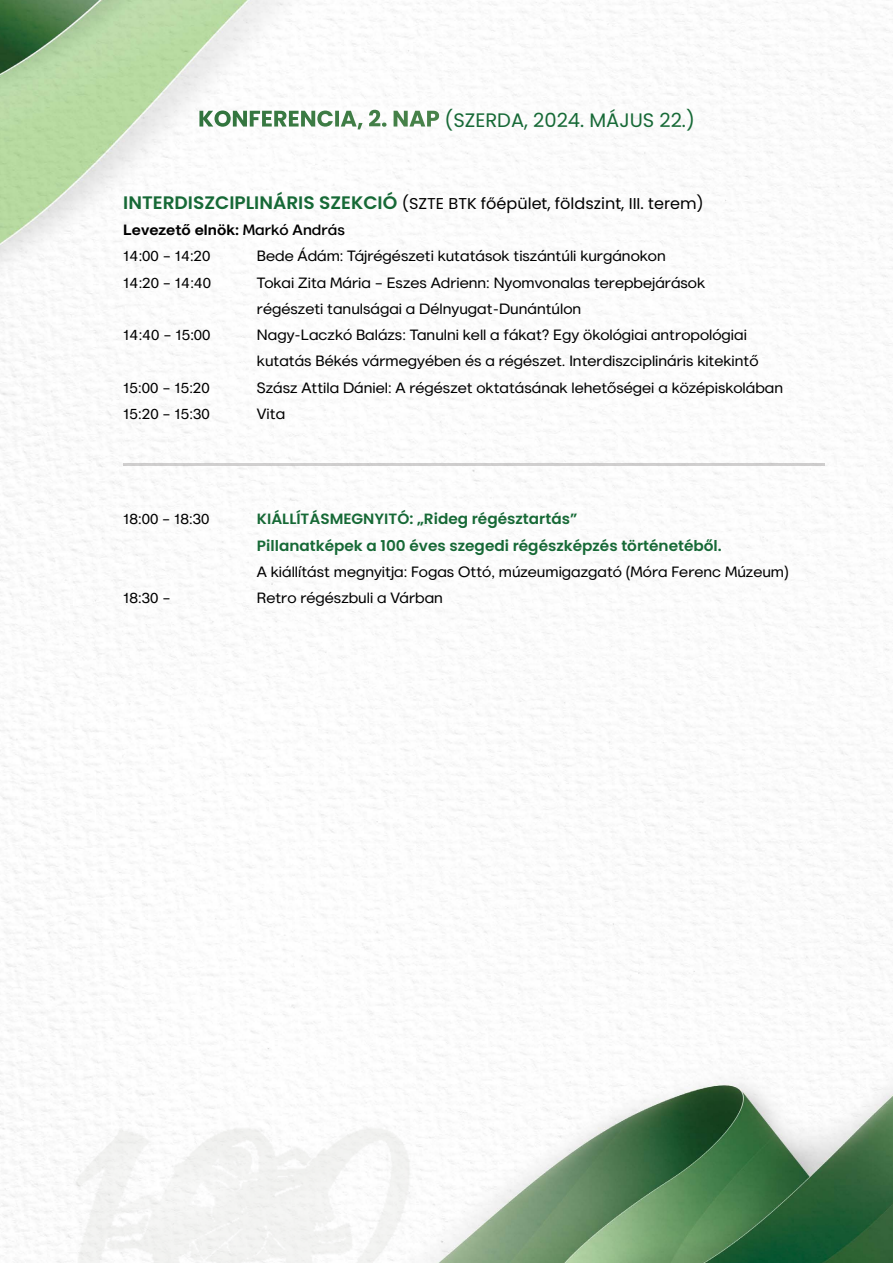
<style>
.page{position:relative;width:893px;height:1263px;background:#fff}
.page>*{position:absolute;margin:0;border:0;box-sizing:border-box;transform-origin:0 0}
.t1{font:19.5px "Poppins";color:#166936}
.t2{font:15.6px "Poppins";color:#000}
.t3{font:14.85px/26.2px "Marlin Geo";color:#000}
.t4{font:600 14.85px/26.2px "Poppins";color:#166936}
.t5{font:700 14.85px/26.2px "Marlin Geo";color:#000}
.s1{font-weight:700;font-size:22.5px;color:#fff}
.s2{font-weight:600;font-size:18.15px;color:#166936}
.s3{font-weight:500}
.s4{font-weight:400}
</style>
<div class="page">
<img style="left:0;top:0;width:893px;height:1263px">
<hr style="left:123px;top:463px;width:702px;height:3px;background:#8d8a8a">
<img style="left:2px;top:1099px;width:437px;height:164px">
<h1 class="t1" style="left:198px;top:108px;width:498px"><span class="s1">KONFERENCIA, 2. NAP</span> (SZERDA, 2024. MÁJUS 22.)</h1>
<p class="t2" style="left:123px;top:194px;width:582px"><span class="s2">INTERDISZCIPLINÁRIS SZEKCIÓ</span> (SZTE BTK főépület, földszint, III. terem)</p>
<p class="t5" style="left:123px;top:216px;width:223px">Levezető elnök: <span class="s3">Markó András<br></span><span class="s4">14:00 – 14:20</span></p>
<p class="t3" style="left:257px;top:243px;width:410px">Bede Ádám: Tájrégészeti kutatások tiszántúli kurgánokon</p>
<p class="t3" style="left:123px;top:269px;width:89px">14:20 – 14:40</p>
<p class="t3" style="left:257px;top:269px;width:450px">Tokai Zita Mária – Eszes Adrienn: Nyomvonalas terepbejárások régészeti tanulságai a Délnyugat-Dunántúlon</p>
<p class="t3" style="left:123px;top:322px;width:89px">14:40 – 15:00</p>
<p class="t3" style="left:257px;top:322px;width:503px">Nagy-Laczkó Balázs: Tanulni kell a fákat? Egy ökológiai antropológiai kutatás Békés vármegyében és a régészet. Interdiszciplináris kitekintő</p>
<p class="t3" style="left:123px;top:374px;width:88px">15:00 – 15:20</p>
<p class="t3" style="left:257px;top:374px;width:528px">Szász Attila Dániel: A régészet oktatásának lehetőségei a középiskolában</p>
<p class="t3" style="left:123px;top:400px;width:88px">15:20 – 15:30</p>
<p class="t3" style="left:257px;top:400px;width:30px">Vita</p>
<p class="t3" style="left:123px;top:506px;width:88px">18:00 – 18:30</p>
<p class="t4" style="left:257px;top:506px;width:466px">KIÁLLÍTÁSMEGNYITÓ: „Rideg régésztartás”<br>Pillanatképek a 100 éves szegedi régészképzés történetéből.</p>
<p class="t3" style="left:257px;top:558px;width:533px">A kiállítást megnyitja: Fogas Ottó, múzeumigazgató (Móra Ferenc Múzeum)</p>
<p class="t3" style="left:123px;top:585px;width:49px">18:30 –</p>
<p class="t3" style="left:257px;top:585px;width:187px">Retro régészbuli a Várban</p>
</div>
